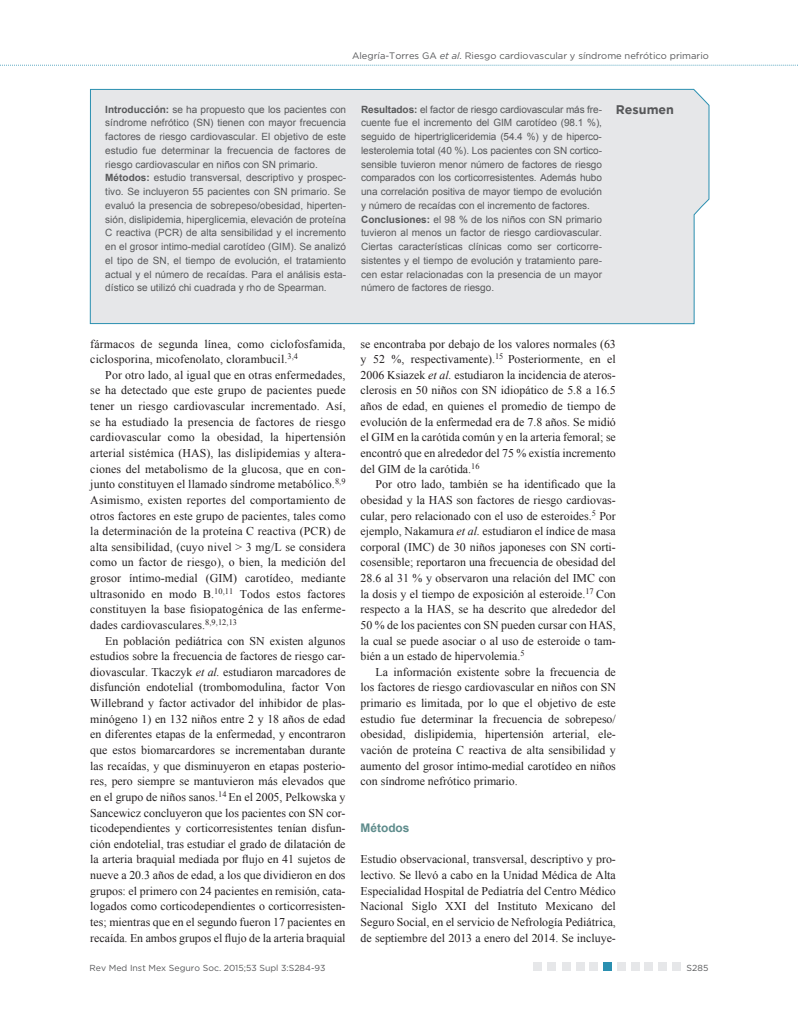
<style>
.page{position:relative;width:798px;height:1028px;background:#fff}
.page>*{position:absolute;margin:0;border:0;box-sizing:border-box;transform-origin:0 0}
.t1{font:700 12.5px "Gotham";color:#57585a}
.t2{font:11.88px/15.6px "Times New Roman";color:#231f20;text-align:justify}
.t3{font:700 11.88px "Arial";color:#5d8b8b}
.t4{font:10px/13.8px "Arial";color:#57585a}
.t5{font:9.38px "Gotham";color:#57585a}
.t6{font:8.75px "Gotham";color:#57585a}
.s1{font-style:italic}
.s2{font-weight:700}
</style>
<div class="page">
<svg style="left:90px;top:64px;width:619px;height:260px;background:#e6e8ea"></svg>
<svg style="left:0;top:65px;width:798px;height:1px"></svg>
<div style="left:644px;top:962px;width:9px;height:9px;background:#e6e7e9"></div>
<div style="left:657px;top:962px;width:9px;height:9px;background:#e6e7e9"></div>
<div style="left:671px;top:962px;width:9px;height:9px;background:#e6e7e9"></div>
<div style="left:603px;top:962px;width:9px;height:9px;background:#2a8fb0"></div>
<div style="left:616px;top:962px;width:9px;height:9px;background:#e6e7e9"></div>
<div style="left:630px;top:962px;width:9px;height:9px;background:#e6e7e9"></div>
<div style="left:562px;top:962px;width:9px;height:9px;background:#e6e7e9"></div>
<div style="left:575px;top:962px;width:9px;height:9px;background:#e6e7e9"></div>
<div style="left:589px;top:962px;width:9px;height:9px;background:#e6e7e9"></div>
<div style="left:533px;top:962px;width:9px;height:9px;background:#e6e7e9"></div>
<div style="left:547px;top:962px;width:9px;height:9px;background:#e6e7e9"></div>
<p class="t5" style="left:352px;top:50px;width:358px">Alegría-Torres GA <span class="s1">et al</span>. Riesgo cardiovascular y síndrome nefrótico primario</p>
<p class="t4" style="left:105px;top:102px;width:242px"><span class="s2">Introducción:</span> se ha propuesto que los pacientes con síndrome nefrótico (SN) tienen con mayor frecuencia factores de riesgo cardiovascular. El objetivo de este estudio fue determinar la frecuencia de factores de riesgo cardiovascular en niños con SN primario.<br><span class="s2">Métodos:</span> estudio transversal, descriptivo y prospec&shy;tivo. Se incluyeron 55 pacientes con SN primario. Se evaluó la presencia de sobrepeso/obesidad, hiperten&shy;sión, dislipidemia, hiperglicemia, elevación de proteína C reactiva (PCR) de alta sensibilidad y el incremento en el grosor intimo-medial carotídeo (GIM). Se analizó el tipo de SN, el tiempo de evolución, el tratamiento actual y el número de recaídas. Para el análisis esta&shy;dístico se utilizó chi cuadrada y rho de Spearman.</p>
<p class="t4" style="left:361px;top:102px;width:242px"><span class="s2">Resultados:</span> el factor de riesgo cardiovascular más fre&shy;cuente fue el incremento del GIM carotídeo (98.1 %), seguido de hipertrigliceridemia (54.4 %) y de hiperco&shy;lesterolemia total (40 %). Los pacientes con SN cortico&shy;sensible tuvieron menor número de factores de riesgo comparados con los corticorresistentes. Además hubo una correlación positiva de mayor tiempo de evolución y número de recaídas con el incremento de factores.<br><span class="s2">Conclusiones:</span> el 98 % de los niños con SN primario tuvieron al menos un factor de riesgo cardiovascular.<br>Ciertas características clínicas como ser corticorre&shy;sistentes y el tiempo de evolución y tratamiento pare&shy;cen estar relacionadas con la presencia de un mayor número de factores de riesgo.</p>
<p class="t1" style="left:615px;top:103px;width:60px">Resumen</p>
<p class="t2" style="left:90px;top:335px;width:257px">fármacos de segunda línea, como ciclofosfamida, ciclosporina, micofenolato, clorambucil.<sup>3,4</sup></p>
<p class="t2" style="left:90px;top:367px;width:257px;text-indent:15px">Por otro lado, al igual que en otras enfermedades, se ha detectado que este grupo de pacientes puede tener un riesgo cardiovascular incrementado. Así, se ha estudiado la presencia de factores de riesgo cardiovascular como la obesidad, la hipertensión arterial sistémica (HAS), las dislipidemias y altera&shy;ciones del metabolismo de la glucosa, que en con&shy;junto constituyen el llamado síndrome metabólico.<sup>8,9<br></sup>Asimismo, existen reportes del comportamiento de otros factores en este grupo de pacientes, tales como la determinación de la proteína C reactiva (PCR) de alta sensibilidad, (cuyo nivel &gt; 3 mg/L se considera como un factor de riesgo), o bien, la medición del grosor íntimo-medial (GIM) carotídeo, mediante ultrasonido en modo B.<sup>10,11</sup> Todos estos factores constituyen la base fisiopatogénica de las enferme&shy;dades cardiovasculares.<sup>8,9,12,13</sup></p>
<p class="t2" style="left:90px;top:632px;width:257px;text-indent:15px">En población pediátrica con SN existen algunos estudios sobre la frecuencia de factores de riesgo car&shy;diovascular. Tkaczyk <span class="s1">et al.</span> estudiaron marcadores de disfunción endotelial (trombomodulina, factor Von Willebrand y factor activador del inhibidor de plas&shy;minógeno 1) en 132 niños entre 2 y 18 años de edad en diferentes etapas de la enfermedad, y encontraron que estos biomarcardores se incrementaban durante las recaídas, y que disminuyeron en etapas posterio&shy;res, pero siempre se mantuvieron más elevados que en el grupo de niños sanos.<sup>14</sup> En el 2005, Pelkowska y Sancewicz concluyeron que los pacientes con SN cor&shy;ticodependientes y corticorresistentes tenían disfun&shy;ción endotelial, tras estudiar el grado de dilatación de la arteria braquial mediada por flujo en 41 sujetos de nueve a 20.3 años de edad, a los que dividieron en dos grupos: el primero con 24 pacientes en remisión, cata&shy;logados como corticodependientes o corticorresisten&shy;tes; mientras que en el segundo fueron 17 pacientes en recaída. En ambos grupos el flujo de la arteria braquial</p>
<p class="t2" style="left:360px;top:335px;width:257px">se encontraba por debajo de los valores normales (63 y 52 %, respectivamente).<sup>15</sup> Posteriormente, en el 2006 Ksiazek <span class="s1">et al.</span> estudiaron la incidencia de ateros&shy;clerosis en 50 niños con SN idiopático de 5.8 a 16.5 años de edad, en quienes el promedio de tiempo de evolución de la enfermedad era de 7.8 años. Se midió el GIM en la carótida común y en la arteria femoral; se encontró que en alrededor del 75 % existía incremento del GIM de la carótida.<sup>16</sup></p>
<p class="t2" style="left:360px;top:476px;width:257px;text-indent:15px">Por otro lado, también se ha identificado que la obesidad y la HAS son factores de riesgo cardiovas&shy;cular, pero relacionado con el uso de esteroides.<sup>5</sup> Por ejemplo, Nakamura <span class="s1">et al.</span> estudiaron el índice de masa corporal (IMC) de 30 niños japoneses con SN corti&shy;cosensible; reportaron una frecuencia de obesidad del 28.6 al 31 % y observaron una relación del IMC con la dosis y el tiempo de exposición al esteroide.<sup>17</sup> Con respecto a la HAS, se ha descrito que alrededor del 50 % de los pacientes con SN pueden cursar con HAS, la cual se puede asociar o al uso de esteroide o tam&shy;bién a un estado de hipervolemia.<sup>5</sup></p>
<p class="t2" style="left:360px;top:664px;width:257px;text-indent:15px">La información existente sobre la frecuencia de los factores de riesgo cardiovascular en niños con SN primario es limitada, por lo que el objetivo de este estudio fue determinar la frecuencia de sobrepeso/ obesidad, dislipidemia, hipertensión arterial, ele&shy;vación de proteína C reactiva de alta sensibilidad y aumento del grosor íntimo-medial carotídeo en niños con síndrome nefrótico primario.</p>
<p class="t3" style="left:360px;top:820px;width:50px">Métodos</p>
<p class="t2" style="left:360px;top:851px;width:257px">Estudio observacional, transversal, descriptivo y pro&shy;lectivo. Se llevó a cabo en la Unidad Médica de Alta Especialidad Hospital de Pediatría del Centro Médico Nacional Siglo XXI del Instituto Mexicano del Seguro Social, en el servicio de Nefrología Pediátrica, de septiembre del 2013 a enero del 2014. Se incluye-</p>
<p class="t6" style="left:89px;top:961px;width:237px">Rev Med Inst Mex Seguro Soc. 2015;53 Supl 3:S284-93</p>
<p class="t6" style="left:686px;top:962px;width:23px">S285</p>
</div>
